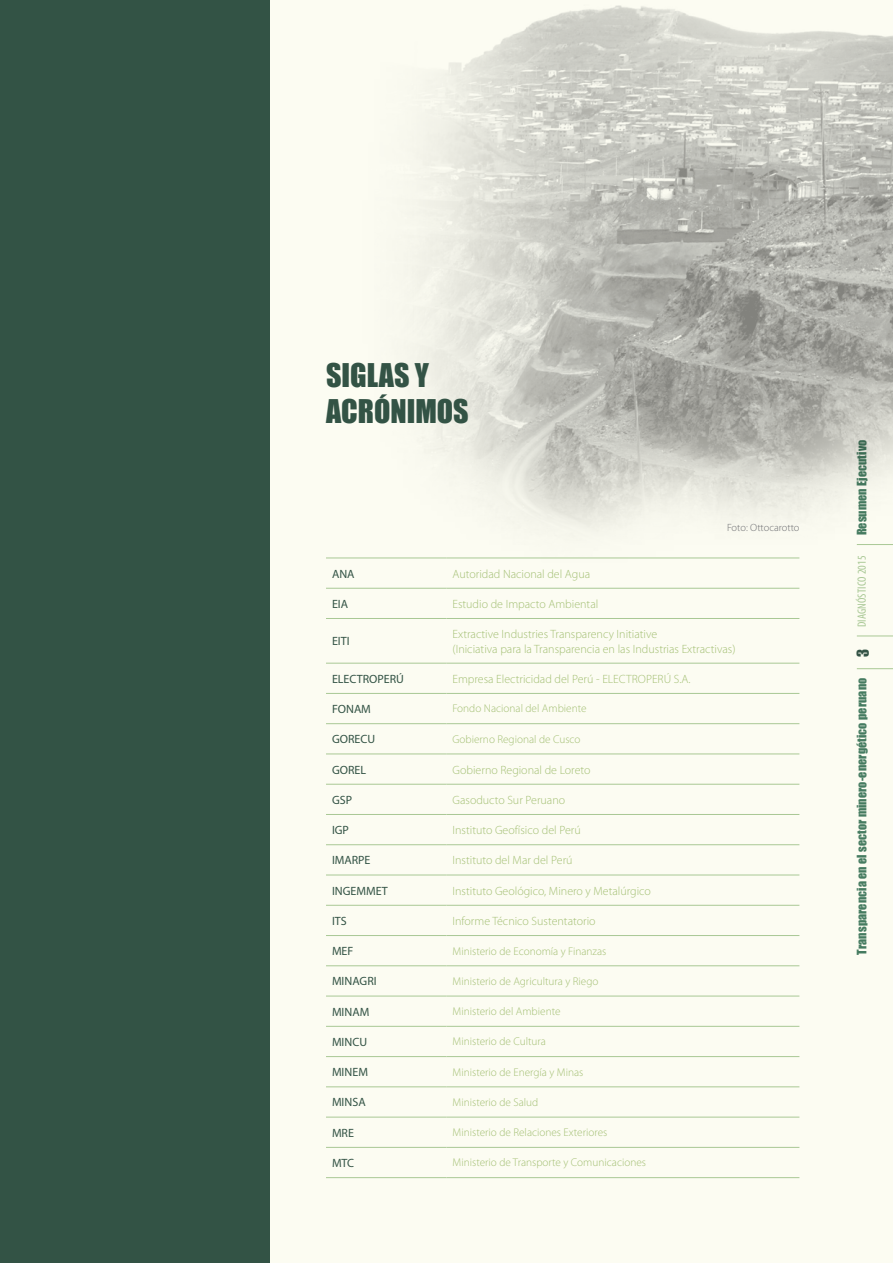
<style>
.page{position:relative;width:893px;height:1263px;background:#fff}
.page>*{position:absolute;margin:0;border:0;box-sizing:border-box;transform-origin:0 0}
.t1{font:30px/36px "Impact";color:#335345}
.t2{font:15px "Impact";color:#335345}
.t3{font:300 12px/14.4px "Myriad Pro";color:#a3bf73}
.t4{font:12px "Myriad Pro";color:#335345}
.t5{font:12px "Impact";letter-spacing:.01em;color:#457b60}
.t6{font:condensed 12px "Myriad Pro";letter-spacing:.01em;color:#a9c895}
.t7{font:300 11.25px "Myriad Pro";color:#a3bf73}
.t8{font:300 10.5px "Myriad Pro";color:#6d6e71}
</style>
<div class="page">
<div style="left:1px;top:0;width:892px;height:1263px;background:#fcfcf2"></div>
<hr style="left:857px;top:668px;width:36px;height:1px;background:#a9c895">
<hr style="left:857px;top:636px;width:36px;height:1px;background:#a9c895">
<img style="left:326px;top:5px;width:567px;height:631px">
<div style="left:0;top:0;width:269px;height:1263px;background:#335345"></div>
<hr style="left:326px;top:558px;width:120px;height:1px;background:#a9c895">
<hr style="left:446px;top:558px;width:353px;height:1px;background:#a9c895">
<hr style="left:326px;top:588px;width:120px;height:1px;background:#a9c895">
<hr style="left:446px;top:588px;width:353px;height:1px;background:#a9c895">
<hr style="left:326px;top:618px;width:120px;height:1px;background:#a9c895">
<hr style="left:446px;top:618px;width:353px;height:1px;background:#a9c895">
<hr style="left:326px;top:663px;width:120px;height:1px;background:#a9c895">
<hr style="left:446px;top:663px;width:353px;height:1px;background:#a9c895">
<hr style="left:326px;top:693px;width:120px;height:1px;background:#a9c895">
<hr style="left:446px;top:693px;width:353px;height:1px;background:#a9c895">
<hr style="left:326px;top:723px;width:120px;height:1px;background:#a9c895">
<hr style="left:446px;top:723px;width:353px;height:1px;background:#a9c895">
<hr style="left:326px;top:754px;width:120px;height:1px;background:#a9c895">
<hr style="left:446px;top:754px;width:353px;height:1px;background:#a9c895">
<hr style="left:326px;top:784px;width:120px;height:1px;background:#a9c895">
<hr style="left:446px;top:784px;width:353px;height:1px;background:#a9c895">
<hr style="left:326px;top:814px;width:120px;height:1px;background:#a9c895">
<hr style="left:446px;top:814px;width:353px;height:1px;background:#a9c895">
<hr style="left:326px;top:844px;width:120px;height:1px;background:#a9c895">
<hr style="left:446px;top:844px;width:353px;height:1px;background:#a9c895">
<hr style="left:326px;top:875px;width:120px;height:1px;background:#a9c895">
<hr style="left:446px;top:875px;width:353px;height:1px;background:#a9c895">
<hr style="left:326px;top:905px;width:120px;height:1px;background:#a9c895">
<hr style="left:446px;top:905px;width:353px;height:1px;background:#a9c895">
<hr style="left:326px;top:935px;width:120px;height:1px;background:#a9c895">
<hr style="left:446px;top:935px;width:353px;height:1px;background:#a9c895">
<hr style="left:326px;top:965px;width:120px;height:1px;background:#a9c895">
<hr style="left:446px;top:965px;width:353px;height:1px;background:#a9c895">
<hr style="left:326px;top:996px;width:120px;height:1px;background:#a9c895">
<hr style="left:446px;top:996px;width:353px;height:1px;background:#a9c895">
<hr style="left:326px;top:1026px;width:120px;height:1px;background:#a9c895">
<hr style="left:446px;top:1026px;width:353px;height:1px;background:#a9c895">
<hr style="left:326px;top:1056px;width:120px;height:1px;background:#a9c895">
<hr style="left:446px;top:1056px;width:353px;height:1px;background:#a9c895">
<hr style="left:326px;top:1086px;width:120px;height:1px;background:#a9c895">
<hr style="left:446px;top:1086px;width:353px;height:1px;background:#a9c895">
<hr style="left:326px;top:1117px;width:120px;height:1px;background:#a9c895">
<hr style="left:446px;top:1117px;width:353px;height:1px;background:#a9c895">
<hr style="left:326px;top:1147px;width:120px;height:1px;background:#a9c895">
<hr style="left:446px;top:1147px;width:353px;height:1px;background:#a9c895">
<hr style="left:326px;top:1177px;width:120px;height:1px;background:#a9c895">
<hr style="left:446px;top:1177px;width:353px;height:1px;background:#a9c895">
<h1 class="t1" style="left:326px;top:357px;width:144px">SIGLAS Y<br>ACRÓNIMOS</h1>
<p class="t8" style="left:727px;top:521px;width:74px">Foto: Ottocarotto</p>
<p class="t4" style="left:332px;top:566px;width:24px">ANA</p>
<p class="t3" style="left:452px;top:566px;width:139px">Autoridad Nacional del Agua</p>
<p class="t4" style="left:332px;top:596px;width:18px">EIA</p>
<p class="t3" style="left:452px;top:596px;width:147px">Estudio de Impacto Ambiental</p>
<p class="t4" style="left:332px;top:634px;width:19px">EITI</p>
<p class="t3" style="left:452px;top:627px;width:285px">Extractive Industries Transparency Initiative<br>(Iniciativa para la Transparencia en las Industrias Extractivas)</p>
<p class="t4" style="left:332px;top:671px;width:73px">ELECTROPERÚ</p>
<p class="t3" style="left:452px;top:671px;width:240px">Empresa Electricidad del Perú - ELECTROPERÚ S.A.</p>
<p class="t4" style="left:332px;top:702px;width:40px">FONAM</p>
<p class="t7" style="left:452px;top:702px;width:136px">Fondo Nacional del Ambiente</p>
<p class="t4" style="left:332px;top:732px;width:45px">GORECU</p>
<p class="t7" style="left:452px;top:732px;width:130px">Gobierno Regional de Cusco</p>
<p class="t4" style="left:332px;top:762px;width:36px">GOREL</p>
<p class="t3" style="left:452px;top:762px;width:140px">Gobierno Regional de Loreto</p>
<p class="t4" style="left:332px;top:792px;width:22px">GSP</p>
<p class="t3" style="left:452px;top:792px;width:114px">Gasoducto Sur Peruano</p>
<p class="t4" style="left:332px;top:823px;width:19px">IGP</p>
<p class="t3" style="left:452px;top:823px;width:130px">Instituto Geofísico del Perú</p>
<p class="t4" style="left:332px;top:853px;width:40px">IMARPE</p>
<p class="t3" style="left:452px;top:853px;width:122px">Instituto del Mar del Perú</p>
<p class="t4" style="left:332px;top:883px;width:57px">INGEMMET</p>
<p class="t3" style="left:452px;top:883px;width:200px">Instituto Geológico, Minero y Metalúrgico</p>
<p class="t4" style="left:332px;top:913px;width:16px">ITS</p>
<p class="t3" style="left:452px;top:913px;width:145px">Informe Técnico Sustentatorio</p>
<p class="t4" style="left:332px;top:944px;width:23px">MEF</p>
<p class="t7" style="left:452px;top:944px;width:155px">Ministerio de Economía y Finanzas</p>
<p class="t4" style="left:332px;top:974px;width:46px">MINAGRI</p>
<p class="t7" style="left:452px;top:974px;width:148px">Ministerio de Agricultura y Riego</p>
<p class="t4" style="left:332px;top:1004px;width:39px">MINAM</p>
<p class="t7" style="left:452px;top:1004px;width:110px">Ministerio del Ambiente</p>
<p class="t4" style="left:332px;top:1034px;width:37px">MINCU</p>
<p class="t7" style="left:452px;top:1035px;width:95px">Ministerio de Cultura</p>
<p class="t4" style="left:332px;top:1065px;width:37px">MINEM</p>
<p class="t7" style="left:452px;top:1065px;width:132px">Ministerio de Energía y Minas</p>
<p class="t4" style="left:332px;top:1095px;width:35px">MINSA</p>
<p class="t7" style="left:452px;top:1095px;width:87px">Ministerio de Salud</p>
<p class="t4" style="left:332px;top:1125px;width:24px">MRE</p>
<p class="t7" style="left:452px;top:1126px;width:156px">Ministerio de Relaciones Exteriores</p>
<p class="t4" style="left:332px;top:1155px;width:24px">MTC</p>
<p class="t7" style="left:452px;top:1156px;width:195px">Ministerio de Transporte y Comunicaciones</p>
<p class="t5" style="left:852px;top:535px;width:97px;rotate:-90deg">Resumen Ejecutivo</p>
<p class="t6" style="left:855px;top:627px;width:73px;rotate:-90deg">DIAGNÓSTICO 2015</p>
<p class="t2" style="left:851px;top:656px;width:9px;rotate:-90deg">3</p>
<p class="t5" style="left:852px;top:955px;width:278px;rotate:-90deg">Transparencia en el sector minero-energético peruano</p>
</div>
